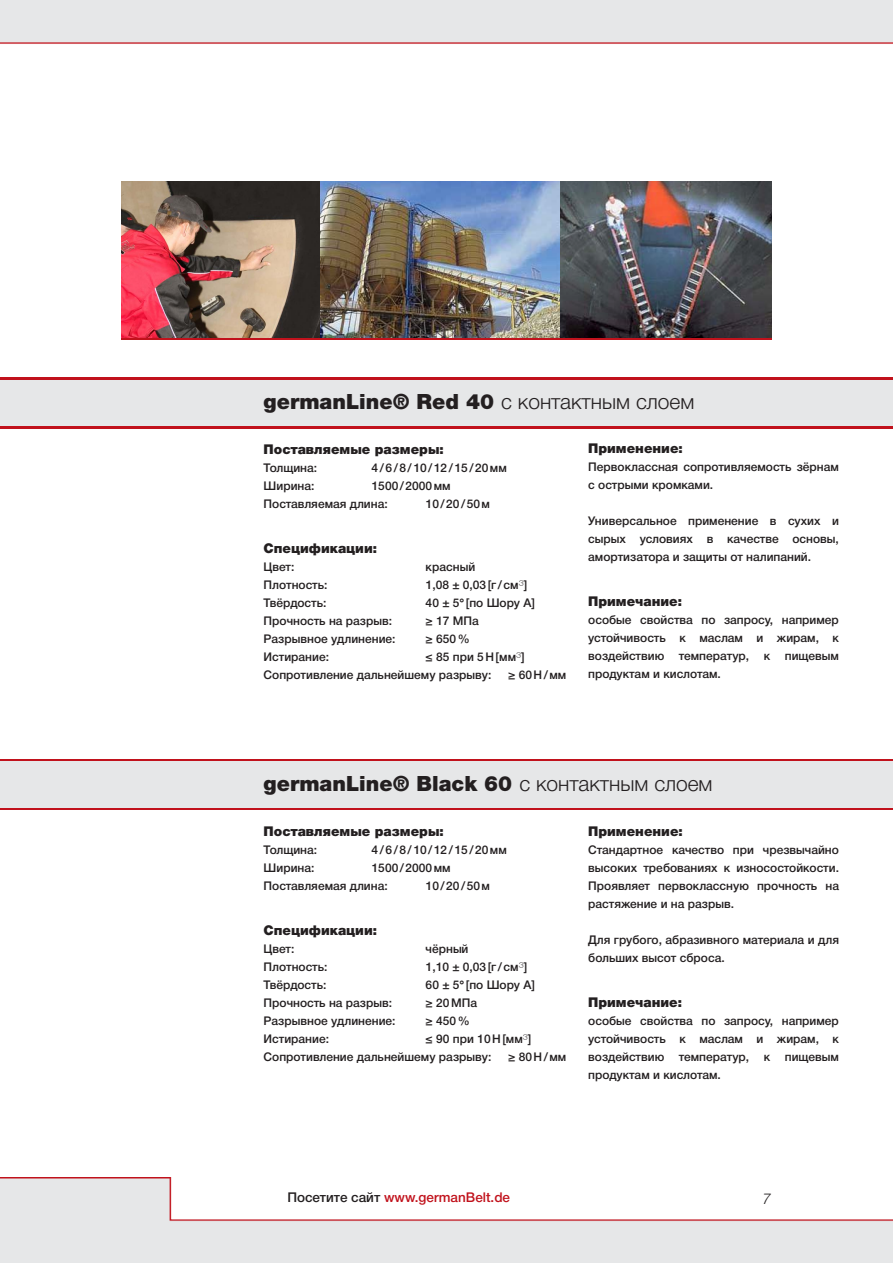
<style>
.page{position:relative;width:893px;height:1263px;background:#fff}
.page>*{position:absolute;margin:0;border:0;box-sizing:border-box;transform-origin:0 0}
.t1{font:900 21px "Helvetica Neue LT Pro";color:#231f20}
.t2{font:italic 300 15px "Helvetica Neue LT Pro";color:#231f20}
.t3{font:900 13.5px "Helvetica Neue Cyr";color:#231f20}
.t4{font:500 13.5px "Helvetica Neue Cyr";color:#c1121c}
.t5{font:500 12px/18px "Helvetica Neue Cyr";color:#231f20;text-align:justify}
.s1{font-family:"Helvetica Neue Cyr";font-weight:300}
.s2{font-family:"Helvetica Neue LT Pro";font-weight:100;font-stretch:expanded}
.s3{color:#231f20}
</style>
<div class="page">
<div style="left:0;top:0;width:893px;height:44px;background:#e6e7e8"></div>
<img style="left:0;top:1177px;width:893px;height:86px">
<img style="left:0;top:759px;width:893px;height:51px">
<img style="left:0;top:377px;width:893px;height:51px">
<img style="left:121px;top:182px;width:651px;height:157px">
<p class="t1" style="left:264px;top:389px;width:432px">germanLine® Red 40 <span class="s1">с контактным слоем</span></p>
<p class="t3" style="left:264px;top:442px;width:182px">Поставляемые размеры:</p>
<p class="t5" style="left:264px;top:459px;width:55px">Толщина:</p>
<p class="t5" style="left:372px;top:459px;width:137px">4/6/8/10/12/15/20мм</p>
<p class="t5" style="left:264px;top:477px;width:52px">Ширина:</p>
<p class="t5" style="left:372px;top:477px;width:80px">1500/2000мм</p>
<p class="t5" style="left:264px;top:495px;width:126px">Поставляемая длина:</p>
<p class="t5" style="left:426px;top:495px;width:66px">10/20/50м</p>
<p class="t3" style="left:264px;top:541px;width:115px">Спецификации:</p>
<p class="t5" style="left:264px;top:558px;width:32px">Цвет:</p>
<p class="t5" style="left:426px;top:558px;width:51px">красный</p>
<p class="t5" style="left:264px;top:576px;width:65px">Плотность:</p>
<p class="t5" style="left:426px;top:576px;width:103px">1,08 ± 0,03[г /см<span class="s2">³</span>]</p>
<p class="t5" style="left:264px;top:594px;width:64px">Твёрдость:</p>
<p class="t5" style="left:426px;top:594px;width:111px">40 ± 5° [по Шору A]</p>
<p class="t5" style="left:264px;top:612px;width:130px">Прочность на разрыв:</p>
<p class="t5" style="left:426px;top:612px;width:55px">≥ 17 МПа</p>
<p class="t5" style="left:264px;top:630px;width:133px">Разрывное удлинение:</p>
<p class="t5" style="left:426px;top:630px;width:46px">≥ 650%</p>
<p class="t5" style="left:264px;top:648px;width:67px">Истирание:</p>
<p class="t5" style="left:426px;top:648px;width:101px">≤ 85 при 5Н[мм<span class="s2">³</span>]</p>
<p class="t5" style="left:264px;top:666px;width:229px">Сопротивление дальнейшему разрыву:</p>
<p class="t5" style="left:508px;top:666px;width:60px">≥ 60Н/мм</p>
<p class="t3" style="left:588px;top:440px;width:96px">Применение:</p>
<p class="t5" style="left:588px;top:457px;width:252px">Первоклассная сопротивляемость зёрнам с острыми кромками.</p>
<p class="t5" style="left:588px;top:511px;width:252px">Универсальное применение в сухих и сырых условиях в качестве основы, амортизатора и защиты от налипаний.</p>
<p class="t3" style="left:588px;top:593px;width:96px">Примечание:</p>
<p class="t5" style="left:588px;top:610px;width:252px">особые свойства по запросу, например устойчивость к маслам и жирам, к воздействию температур, к пищевым продуктам и кислотам.</p>
<p class="t1" style="left:264px;top:771px;width:450px">germanLine® Black 60 <span class="s1">с контактным слоем</span></p>
<p class="t3" style="left:264px;top:824px;width:182px">Поставляемые размеры:</p>
<p class="t5" style="left:264px;top:841px;width:55px">Толщина:</p>
<p class="t5" style="left:372px;top:841px;width:137px">4/6/8/10/12/15/20мм</p>
<p class="t5" style="left:264px;top:859px;width:52px">Ширина:</p>
<p class="t5" style="left:372px;top:859px;width:80px">1500/2000мм</p>
<p class="t5" style="left:264px;top:877px;width:126px">Поставляемая длина:</p>
<p class="t5" style="left:426px;top:877px;width:66px">10/20/50м</p>
<p class="t3" style="left:264px;top:923px;width:115px">Спецификации:</p>
<p class="t5" style="left:264px;top:940px;width:32px">Цвет:</p>
<p class="t5" style="left:426px;top:940px;width:44px">чёрный</p>
<p class="t5" style="left:264px;top:958px;width:65px">Плотность:</p>
<p class="t5" style="left:426px;top:958px;width:103px">1,10 ± 0,03[г /см<span class="s2">³</span>]</p>
<p class="t5" style="left:264px;top:976px;width:64px">Твёрдость:</p>
<p class="t5" style="left:426px;top:976px;width:111px">60 ± 5° [по Шору A]</p>
<p class="t5" style="left:264px;top:994px;width:130px">Прочность на разрыв:</p>
<p class="t5" style="left:426px;top:994px;width:53px">≥ 20МПа</p>
<p class="t5" style="left:264px;top:1012px;width:133px">Разрывное удлинение:</p>
<p class="t5" style="left:426px;top:1012px;width:46px">≥ 450%</p>
<p class="t5" style="left:264px;top:1030px;width:67px">Истирание:</p>
<p class="t5" style="left:426px;top:1030px;width:107px">≤ 90 при 10Н[мм<span class="s2">³</span>]</p>
<p class="t5" style="left:264px;top:1048px;width:229px">Сопротивление дальнейшему разрыву:</p>
<p class="t5" style="left:508px;top:1048px;width:60px">≥ 80Н/мм</p>
<p class="t3" style="left:588px;top:824px;width:96px">Применение:</p>
<p class="t5" style="left:588px;top:841px;width:252px">Стандартное качество при чрезвычайно высоких требованиях к износостойкости.<br>Проявляет первоклассную прочность на растяжение и на разрыв.</p>
<p class="t5" style="left:588px;top:931px;width:252px">Для грубого, абразивного материала и для больших высот сброса.</p>
<p class="t3" style="left:588px;top:995px;width:96px">Примечание:</p>
<p class="t5" style="left:588px;top:1012px;width:252px">особые свойства по запросу, например устойчивость к маслам и жирам, к воздействию температур, к пищевым продуктам и кислотам.</p>
<p class="t4" style="left:287px;top:1190px;width:224px"><span class="s3">Посетите сайт</span> www.germanBelt.de</p>
<p class="t2" style="left:762px;top:1189px;width:10px">7</p>
</div>
